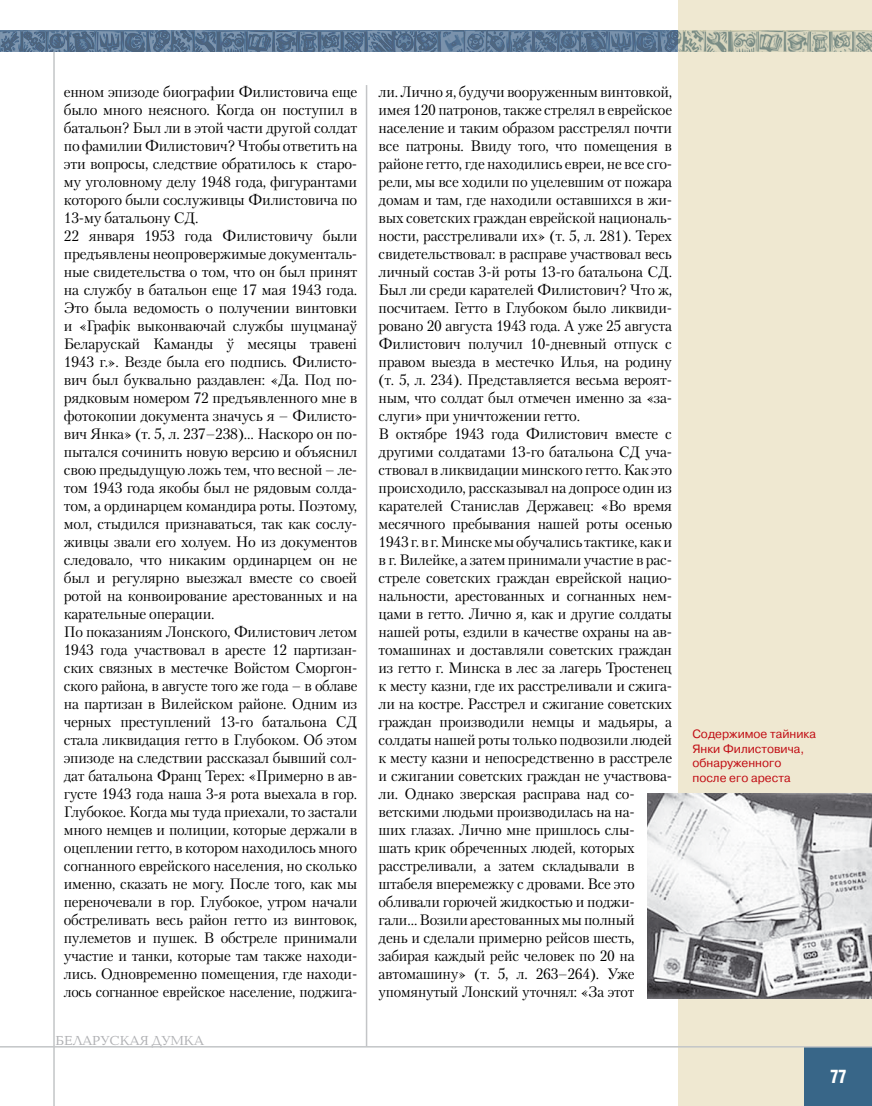
<style>
.page{position:relative;width:872px;height:1106px;background:#fff}
.page>*{position:absolute;margin:0;border:0;box-sizing:border-box;transform-origin:0 0}
.t1{font:700 18px "AG Letterica Cond L";color:#fff;scale:.9 1}
.t2{font:15px/18px "Petersburg C";letter-spacing:-.015em;color:#000}
.t3{font:13.5px "Baltica C";color:#aeafb2}
.t4{font:12px/14.4px "Pragmatica C";color:#c10c13}
</style>
<div class="page">
<div style="left:678px;top:0;width:194px;height:1106px;background:#efe8d1"></div>
<hr style="left:53px;top:52px;width:2px;height:1054px;background:#c3c5c7">
<hr style="left:366px;top:85px;width:1px;height:961px;background:#c3c5c7">
<div style="left:804px;top:1047px;width:68px;height:59px;background:#386688"></div>
<svg style="left:0;top:31px;width:872px;height:21px;background:#6e8497"></svg>
<hr style="left:0;top:1046px;width:872px;height:1px;background:#c3c5c7">
<img style="left:647px;top:794px;width:225px;height:204px">
<p class="t2" style="left:64px;top:82px;width:295px">енном эпизоде биографии Филистовича еще было много неясного. Когда он поступил в батальон? Был ли в этой части другой солдат по фамилии Филистович? Чтобы ответить на эти вопросы, следствие обратилось к старо&shy;му уголовному делу 1948 года, фигурантами которого были сослуживцы Филистовича по 13-му батальону СД.<br>22 января 1953 года Филистовичу были предъявлены неопровержимые документаль&shy;ные свидетельства о том, что он был принят на службу в батальон еще 17 мая 1943 года.<br>Это была ведомость о получении винтовки и «Графік выконваючай службы шуцманаў Беларускай Каманды ў месяцы травені 1943 г.». Везде была его подпись. Филисто&shy;вич был буквально раздавлен: «Да. Под по&shy;рядковым номером 72 предъявленного мне в фотокопии документа значусь я – Филисто&shy;вич Янка» (т. 5, л. 237–238)… Наскоро он по&shy;пытался сочинить новую версию и объяснил свою предыдущую ложь тем, что весной – ле&shy;том 1943 года якобы был не рядовым солда&shy;том, а ординарцем командира роты. Поэтому, мол, стыдился признаваться, так как сослу&shy;живцы звали его холуем. Но из документов следовало, что никаким ординарцем он не был и регулярно выезжал вместе со своей ротой на конвоирование арестованных и на карательные операции.<br>По показаниям Лонского, Филистович летом 1943 года участвовал в аресте 12 партизан&shy;ских связных в местечке Войстом Сморгон&shy;ского района, в августе того же года – в облаве на партизан в Вилейском районе. Одним из черных преступлений 13-го батальона СД стала ликвидация гетто в Глубоком. Об этом эпизоде на следствии рассказал бывший сол&shy;дат батальона Франц Терех: «Примерно в ав&shy;густе 1943 года наша 3-я рота выехала в гор.<br>Глубокое. Когда мы туда приехали, то застали много немцев и полиции, которые держали в оцеплении гетто, в котором находилось много согнанного еврейского населения, но сколько именно, сказать не могу. После того, как мы переночевали в гор. Глубокое, утром начали обстреливать весь район гетто из винтовок, пулеметов и пушек. В обстреле принимали участие и танки, которые там также находи&shy;лись. Одновременно помещения, где находи&shy;лось согнанное еврейское население, поджига-</p>
<p class="t2" style="left:378px;top:82px;width:295px">ли. Лично я, будучи вооруженным винтовкой, имея 120 патронов, также стрелял в еврейское население и таким образом расстрелял почти все патроны. Ввиду того, что помещения в районе гетто, где находились евреи, не все сго&shy;рели, мы все ходили по уцелевшим от пожара домам и там, где находили оставшихся в жи&shy;вых советских граждан еврейской националь&shy;ности, расстреливали их» (т. 5, л. 281). Терех свидетельствовал: в расправе участвовал весь личный состав 3-й роты 13-го батальона СД.<br>Был ли среди карателей Филистович? Что ж, посчитаем. Гетто в Глубоком было ликвиди&shy;ровано 20 августа 1943 года. А уже 25 августа Филистович получил 10-дневный отпуск с правом выезда в местечко Илья, на родину (т. 5, л. 234). Представляется весьма вероят&shy;ным, что солдат был отмечен именно за «за&shy;слуги» при уничтожении гетто.<br>В октябре 1943 года Филистович вместе с другими солдатами 13-го батальона СД уча&shy;ствовал в ликвидации минского гетто. Как это происходило, рассказывал на допросе один из карателей Станислав Державец: «Во время месячного пребывания нашей роты осенью 1943 г. в г. Минске мы обучались тактике, как и в г. Вилейке, а затем принимали участие в рас&shy;стреле советских граждан еврейской нацио&shy;нальности, арестованных и согнанных нем&shy;цами в гетто. Лично я, как и другие солдаты нашей роты, ездили в качестве охраны на ав&shy;томашинах и доставляли советских граждан из гетто г. Минска в лес за лагерь Тростенец к месту казни, где их расстреливали и сжига&shy;ли на костре. Расстрел и сжигание советских граждан производили немцы и мадьяры, а солдаты нашей роты только подвозили людей к месту казни и непосредственно в расстреле и сжигании советских граждан не участвова&shy;ли. Однако зверская расправа над со&shy;ветскими людьми производилась на на-<br>ших глазах. Лично мне пришлось слы-<br>шать крик обреченных людей, которых расстреливали, а затем складывали в штабеля вперемежку с дровами. Все это обливали горючей жидкостью и поджи&shy;гали… Возили арестованных мы полный<br>день и сделали примерно рейсов шесть, забирая каждый рейс человек по 20 на автомашину» (т. 5, л. 263–264). Уже упомянутый Лонский уточнял: «За этот</p>
<p class="t3" style="left:56px;top:1033px;width:150px">БЕЛАРУСКАЯ ДУМКА</p>
<p class="t4" style="left:692px;top:727px;width:125px">Содержимое тайника<br>Янки Филистовича, обнаруженного после его ареста</p>
<p class="t1" style="left:830px;top:1065px;width:20px">77</p>
</div>
